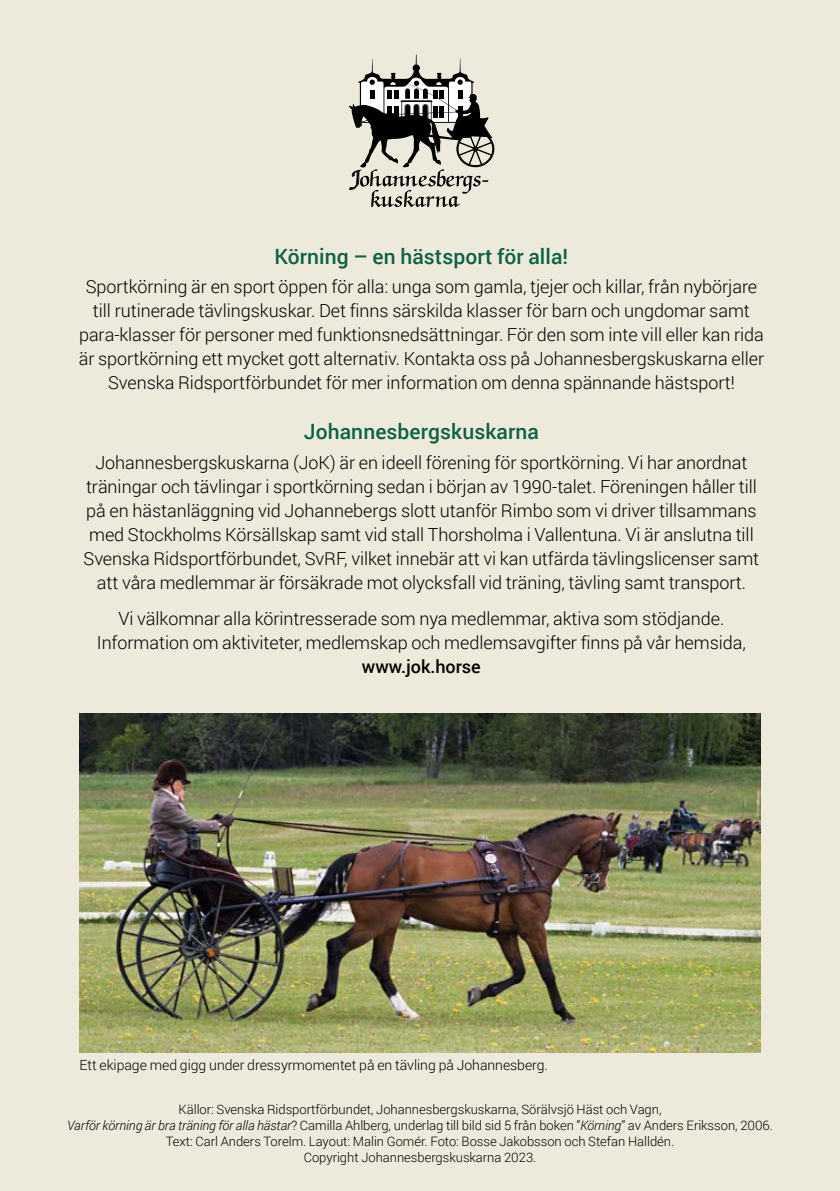
<style>
.page{position:relative;width:840px;height:1191px;background:#fff}
.page>*{position:absolute;margin:0;border:0;box-sizing:border-box;transform-origin:0 0}
.t1{font:500 21px "Roboto";letter-spacing:.005em;color:#0a6145}
.t2{font:300 18px/24px "Roboto";letter-spacing:-.005em;color:#000;text-align:center}
.t3{font:500 18px "Roboto";letter-spacing:-.005em;color:#000}
.t4{font:300 14px "Roboto";letter-spacing:-.005em;color:#000}
.t5{font:300 13px/16px "Roboto";letter-spacing:-.005em;color:#000;text-align:center}
.s1{font-style:italic}
</style>
<div class="page">
<div style="left:0;top:0;width:839px;height:1191px;background:#edeadb"></div>
<svg style="left:348px;top:54px;width:146px;height:153px"></svg>
<img style="left:79px;top:713px;width:681px;height:339px">
<p class="t1" style="left:274px;top:241px;width:295px">Körning – en hästsport för alla!</p>
<p class="t2" style="left:79px;top:274px;width:686px">Sportkörning är en sport öppen för alla: unga som gamla, tjejer och killar, från nybörjare till rutinerade tävlingskuskar. Det finns särskilda klasser för barn och ungdomar samt para-klasser för personer med funktionsnedsättningar. För den som inte vill eller kan rida är sportkörning ett mycket gott alternativ. Kontakta oss på Johannesbergskuskarna eller Svenska Ridsportförbundet för mer information om denna spännande hästsport!</p>
<p class="t1" style="left:304px;top:417px;width:236px">Johannesbergskuskarna</p>
<p class="t2" style="left:83px;top:450px;width:676px">Johannesbergskuskarna (JoK) är en ideell förening för sportkörning. Vi har anordnat träningar och tävlingar i sportkörning sedan i början av 1990-talet. Föreningen håller till på en hästanläggning vid Johannebergs slott utanför Rimbo som vi driver tillsammans med Stockholms Körsällskap samt vid stall Thorsholma i Vallentuna. Vi är anslutna till Svenska Ridsportförbundet, SvRF, vilket innebär att vi kan utfärda tävlingslicenser samt att våra medlemmar är försäkrade mot olycksfall vid träning, tävling samt transport.</p>
<p class="t2" style="left:97px;top:606px;width:650px">Vi välkomnar alla körintresserade som nya medlemmar, aktiva som stödjande.<br>Information om aktiviteter, medlemskap och medlemsavgifter finns på vår hemsida,</p>
<p class="t3" style="left:362px;top:654px;width:120px">www.jok.horse</p>
<p class="t4" style="left:79px;top:1055px;width:469px">Ett ekipage med gigg under dressyrmomentet på en tävling på Johannesberg.</p>
<p class="t5" style="left:67px;top:1100px;width:707px">Källor: Svenska Ridsportförbundet, Johannesbergskuskarna, Sörälvsjö Häst och Vagn,<br><span class="s1">Varför körning är bra träning för alla hästar</span>? Camilla Ahlberg, underlag till bild sid 5 från boken ”<span class="s1">Körning</span>” av Anders Eriksson, 2006.<br>Text: Carl Anders Torelm. Layout: Malin Gomér. Foto: Bosse Jakobsson och Stefan Halldén.<br>Copyright Johannesbergskuskarna 2023.</p>
</div>
